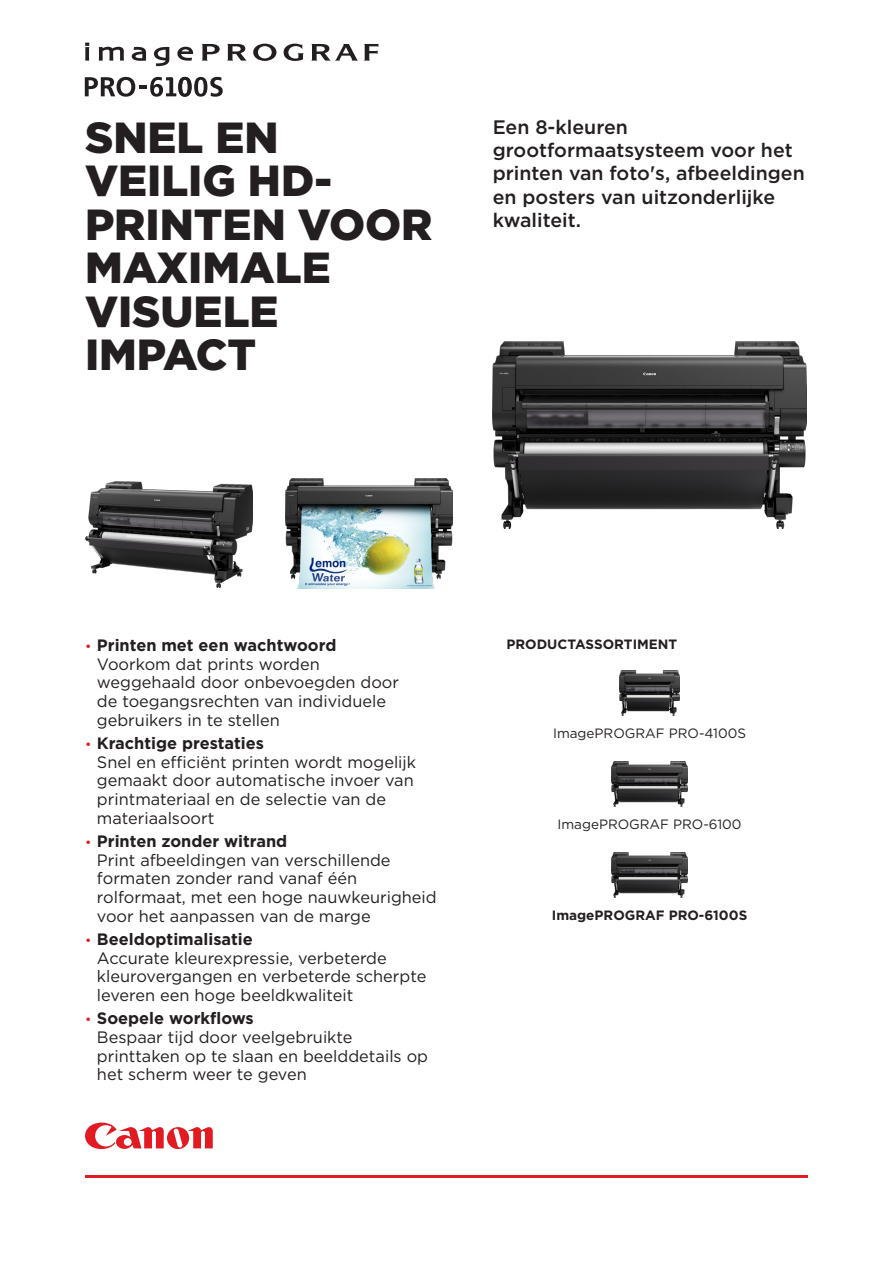
<style>
.page{position:relative;width:893px;height:1263px;background:#fff}
.page>*{position:absolute;margin:0;border:0;box-sizing:border-box;transform-origin:0 0}
.COVER_HEADER_LARGE{font:900 43.5px/43.5px "Gotham";color:#231f20}
.INTRO{font:500 19.5px/23.4px "Gotham";color:#231f20}
.t1{font:16.5px/18.8px "Gotham";color:#231f20}
.BODY{font:13.5px "Gotham";color:#231f20}
.BODY-2{font:700 13.5px "Gotham";color:#231f20}
.SUBHEAD{font:700 13.5px "Gotham";color:#231f20}
.s1{font-size:13.5px;color:#e21a21}
.s2{font-weight:700}
</style>
<div class="page">
<svg style="left:85px;top:1122px;width:128px;height:28px"></svg>
<hr style="left:85px;top:1175px;width:723px;height:3px;background:#e21a21">
<img style="left:492px;top:342px;width:315px;height:187px">
<img style="left:285px;top:479px;width:168px;height:110px">
<img style="left:85px;top:481px;width:168px;height:106px">
<svg style="left:201px;top:44px;width:19px;height:17px"></svg>
<svg style="left:227px;top:44px;width:20px;height:17px"></svg>
<svg style="left:253px;top:44px;width:23px;height:17px"></svg>
<svg style="left:284px;top:44px;width:20px;height:17px"></svg>
<svg style="left:311px;top:44px;width:67px;height:17px"></svg>
<svg style="left:85px;top:43px;width:4px;height:18px"></svg>
<svg style="left:99px;top:47px;width:25px;height:14px"></svg>
<svg style="left:132px;top:47px;width:14px;height:14px"></svg>
<svg style="left:154px;top:47px;width:15px;height:19px"></svg>
<svg style="left:177px;top:47px;width:16px;height:14px"></svg>
<svg style="left:85px;top:77px;width:138px;height:20px"></svg>
<img style="left:620px;top:671px;width:59px;height:44px">
<img style="left:612px;top:762px;width:75px;height:44px">
<img style="left:612px;top:852px;width:75px;height:45px">
<p class="COVER_HEADER_LARGE" style="left:85px;top:115px;width:349px">SNEL EN<br>VEILIG HD-<br>PRINTEN VOOR<br>MAXIMALE<br>VISUELE<br>IMPACT</p>
<p class="INTRO" style="left:493px;top:115px;width:314px">Een 8-kleuren grootformaatsysteem voor het printen van foto's, afbeeldingen en posters van uitzonderlijke kwaliteit.</p>
<p class="t1" style="left:97px;top:635px;width:304px;text-indent:-12px"><span class="s1">•</span> <span class="s2">Printen met een wachtwoord<br></span>Voorkom dat prints worden weggehaald door onbevoegden door de toegangsrechten van individuele gebruikers in te stellen</p>
<p class="t1" style="left:97px;top:733px;width:321px;text-indent:-12px"><span class="s1">•</span> <span class="s2">Krachtige prestaties<br></span>Snel en efficiënt printen wordt mogelijk gemaakt door automatische invoer van printmateriaal en de selectie van de materiaalsoort</p>
<p class="t1" style="left:97px;top:831px;width:341px;text-indent:-12px"><span class="s1">•</span> <span class="s2">Printen zonder witrand<br></span>Print afbeeldingen van verschillende formaten zonder rand vanaf één rolformaat, met een hoge nauwkeurigheid voor het aanpassen van de marge</p>
<p class="t1" style="left:97px;top:929px;width:331px;text-indent:-12px"><span class="s1">•</span> <span class="s2">Beeldoptimalisatie<br></span>Accurate kleurexpressie, verbeterde kleurovergangen en verbeterde scherpte leveren een hoge beeldkwaliteit</p>
<p class="t1" style="left:97px;top:1009px;width:333px;text-indent:-12px"><span class="s1">•</span> <span class="s2">Soepele workflows<br></span>Bespaar tijd door veelgebruikte printtaken op te slaan en beelddetails op het scherm weer te geven</p>
<p class="SUBHEAD" style="left:506px;top:635px;width:172px">PRODUCTASSORTIMENT</p>
<p class="BODY" style="left:553px;top:725px;width:194px">ImagePROGRAF PRO-4100S</p>
<p class="BODY" style="left:557px;top:816px;width:186px">ImagePROGRAF PRO-6100</p>
<p class="BODY-2" style="left:552px;top:906px;width:197px">ImagePROGRAF PRO-6100S</p>
</div>
